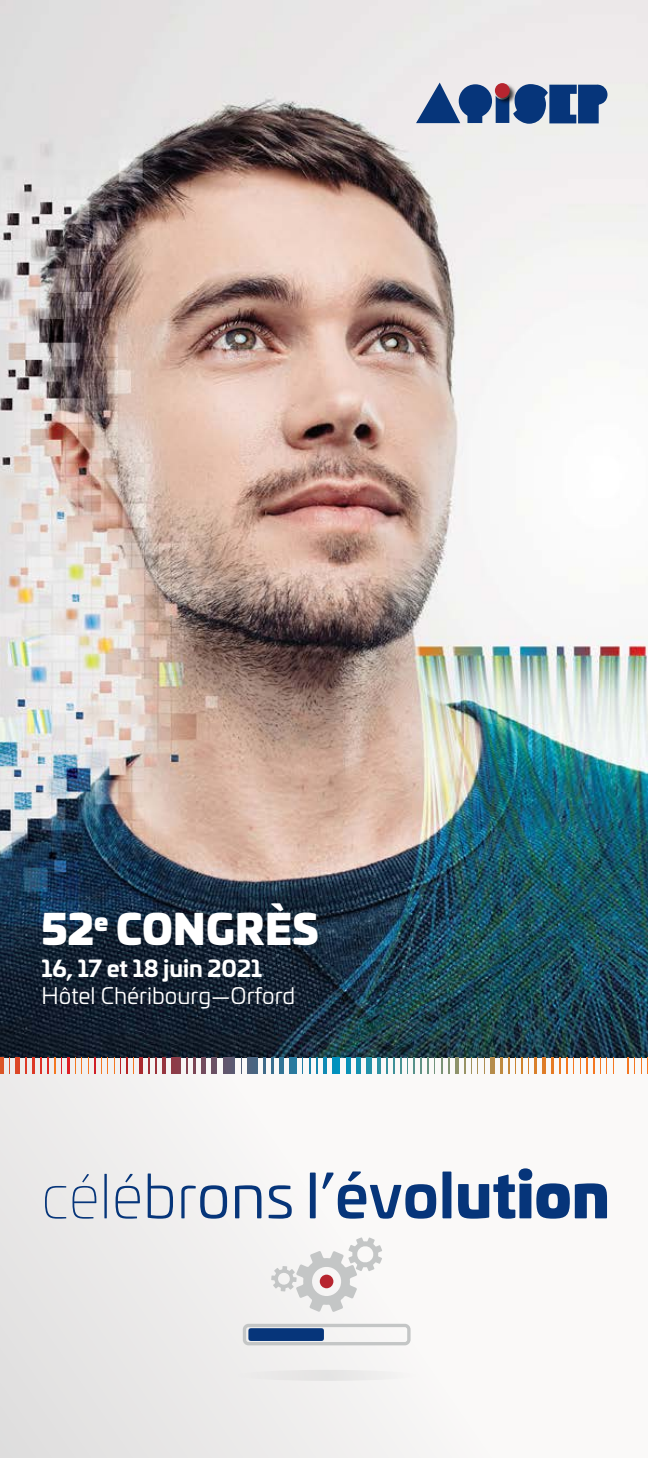
<style>
.page{position:relative;width:648px;height:1458px;background:#fff}
.page>*{position:absolute;margin:0;border:0;box-sizing:border-box;transform-origin:0 0}
.t1{font:60.52px "Univia Pro";color:#06357a}
.t2{font:40.73px "Univia Pro Ultra";letter-spacing:.01em;color:#fff}
.t3{font:22.5px "Univia Pro";color:#fff}
.t4{font:700 22.5px "Univia Pro";color:#fff}
.s1{font-weight:100}
.s2{font-weight:200}
.s3{font-weight:300}
.s4{font-style:inherit}
.s5{font-weight:500}
.s6{font-weight:700}
.s7{font-weight:900}
.s8{font-family:"Univia Pro Ultra"}
</style>
<div class="page">
<div style="left:0;top:1058px;width:648px;height:400px;background:linear-gradient(to right,#e8e7e7,#fefdfc)"></div>
<img style="left:0;top:0;width:648px;height:1058px">
<svg style="left:416px;top:83px;width:191px;height:42px;background:#5473a0"></svg>
<div style="left:495px;top:83px;width:22px;height:22px;background:#000;opacity:.75"></div>
<div style="left:495px;top:83px;width:15px;height:15px;background:#b7252f;border-radius:50%"></div>
<div style="left:237px;top:1370px;width:179px;height:11px;background:#eae9e9"></div>
<svg style="left:271px;top:1237px;width:111px;height:75px"></svg>
<div style="left:320px;top:1275px;width:13px;height:13px;background:#b7252f;border-radius:50%"></div>
<svg style="left:243px;top:1324px;width:168px;height:21px"></svg>
<div style="left:248px;top:1328px;width:76px;height:13px;background:#06357a;border-radius:3px"></div>
<svg style="left:635px;top:1058px;width:13px;height:15px"></svg>
<svg style="left:627px;top:1058px;width:2px;height:15px"></svg>
<svg style="left:607px;top:1058px;width:7px;height:15px"></svg>
<svg style="left:600px;top:1058px;width:1px;height:15px"></svg>
<svg style="left:587px;top:1058px;width:7px;height:15px"></svg>
<svg style="left:574px;top:1058px;width:7px;height:15px"></svg>
<svg style="left:567px;top:1058px;width:1px;height:15px"></svg>
<svg style="left:559px;top:1058px;width:2px;height:15px"></svg>
<svg style="left:551px;top:1058px;width:2px;height:15px"></svg>
<hr style="left:542px;top:1058px;width:3px;height:15px;background:#de7d28">
<svg style="left:535px;top:1058px;width:1px;height:15px"></svg>
<svg style="left:522px;top:1058px;width:7px;height:15px"></svg>
<svg style="left:515px;top:1058px;width:1px;height:15px"></svg>
<svg style="left:508px;top:1058px;width:1px;height:15px"></svg>
<svg style="left:501px;top:1058px;width:1px;height:15px"></svg>
<hr style="left:491px;top:1058px;width:4px;height:15px;background:#b58c4a">
<svg style="left:478px;top:1058px;width:7px;height:15px"></svg>
<svg style="left:471px;top:1058px;width:1px;height:15px"></svg>
<svg style="left:464px;top:1058px;width:1px;height:15px"></svg>
<hr style="left:455px;top:1058px;width:3px;height:15px;background:#8d936b">
<svg style="left:449px;top:1058px;width:1px;height:15px"></svg>
<svg style="left:441px;top:1058px;width:2px;height:15px"></svg>
<svg style="left:434px;top:1058px;width:1px;height:15px"></svg>
<svg style="left:421px;top:1058px;width:7px;height:15px"></svg>
<svg style="left:414px;top:1058px;width:1px;height:15px"></svg>
<svg style="left:401px;top:1058px;width:7px;height:15px"></svg>
<svg style="left:387px;top:1058px;width:8px;height:15px"></svg>
<svg style="left:378px;top:1058px;width:2px;height:15px"></svg>
<div style="left:366px;top:1058px;width:5px;height:15px;background:#2091a9"></div>
<hr style="left:357px;top:1058px;width:3px;height:15px;background:#1391b0">
<div style="left:346px;top:1058px;width:5px;height:15px;background:#0991b7"></div>
<div style="left:332px;top:1058px;width:8px;height:15px;background:#0091bd"></div>
<svg style="left:324px;top:1058px;width:2px;height:15px"></svg>
<svg style="left:316px;top:1058px;width:2px;height:15px"></svg>
<svg style="left:309px;top:1058px;width:1px;height:15px"></svg>
<svg style="left:302px;top:1058px;width:1px;height:15px"></svg>
<div style="left:290px;top:1058px;width:6px;height:15px;background:#29799d"></div>
<hr style="left:280px;top:1058px;width:4px;height:15px;background:#327495">
<svg style="left:272px;top:1058px;width:2px;height:15px"></svg>
<svg style="left:264px;top:1058px;width:1px;height:15px"></svg>
<div style="left:248px;top:1058px;width:10px;height:15px;background:#4a6480"></div>
<svg style="left:241px;top:1058px;width:1px;height:15px"></svg>
<div style="left:223px;top:1058px;width:12px;height:15px;background:#5e586f"></div>
<div style="left:211px;top:1058px;width:6px;height:15px;background:#6a5063"></div>
<hr style="left:202px;top:1058px;width:3px;height:15px;background:#734c5e">
<svg style="left:194px;top:1058px;width:2px;height:15px"></svg>
<svg style="left:187px;top:1058px;width:1px;height:15px"></svg>
<div style="left:171px;top:1058px;width:10px;height:15px;background:#8b3c49"></div>
<svg style="left:163px;top:1058px;width:2px;height:15px"></svg>
<svg style="left:155px;top:1058px;width:2px;height:15px"></svg>
<svg style="left:148px;top:1058px;width:1px;height:15px"></svg>
<svg style="left:140px;top:1058px;width:2px;height:15px"></svg>
<svg style="left:127px;top:1058px;width:7px;height:15px"></svg>
<svg style="left:108px;top:1058px;width:13px;height:15px"></svg>
<svg style="left:101px;top:1058px;width:1px;height:15px"></svg>
<svg style="left:82px;top:1058px;width:13px;height:15px"></svg>
<svg style="left:75px;top:1058px;width:1px;height:15px"></svg>
<svg style="left:68px;top:1058px;width:1px;height:15px"></svg>
<svg style="left:55px;top:1058px;width:7px;height:15px"></svg>
<svg style="left:48px;top:1058px;width:1px;height:15px"></svg>
<svg style="left:40px;top:1058px;width:2px;height:15px"></svg>
<svg style="left:26px;top:1058px;width:8px;height:15px"></svg>
<hr style="left:16px;top:1058px;width:4px;height:15px;background:#db4526">
<svg style="left:10px;top:1058px;width:1px;height:15px"></svg>
<hr style="left:0;top:1058px;width:3px;height:15px;background:#da5526">
<h2 class="t2" style="left:42px;top:895px;width:279px">52<sup>e</sup> CONGRÈS</h2>
<p class="t4" style="left:42px;top:951px;width:222px">16, 17 et 18 juin 2021</p>
<p class="t3" style="left:42px;top:980px;width:255px">Hôtel Chéribourg—Orford</p>
<h1 class="t1" style="left:41px;top:1152px;width:570px"><span class="s1">cé</span><span class="s2">lé</span><span class="s3">br</span>ons <span class="s4">l’</span><span class="s5">év</span><span class="s6">ol</span><span class="s7">ut</span><span class="s8">ion</span></h1>
</div>
